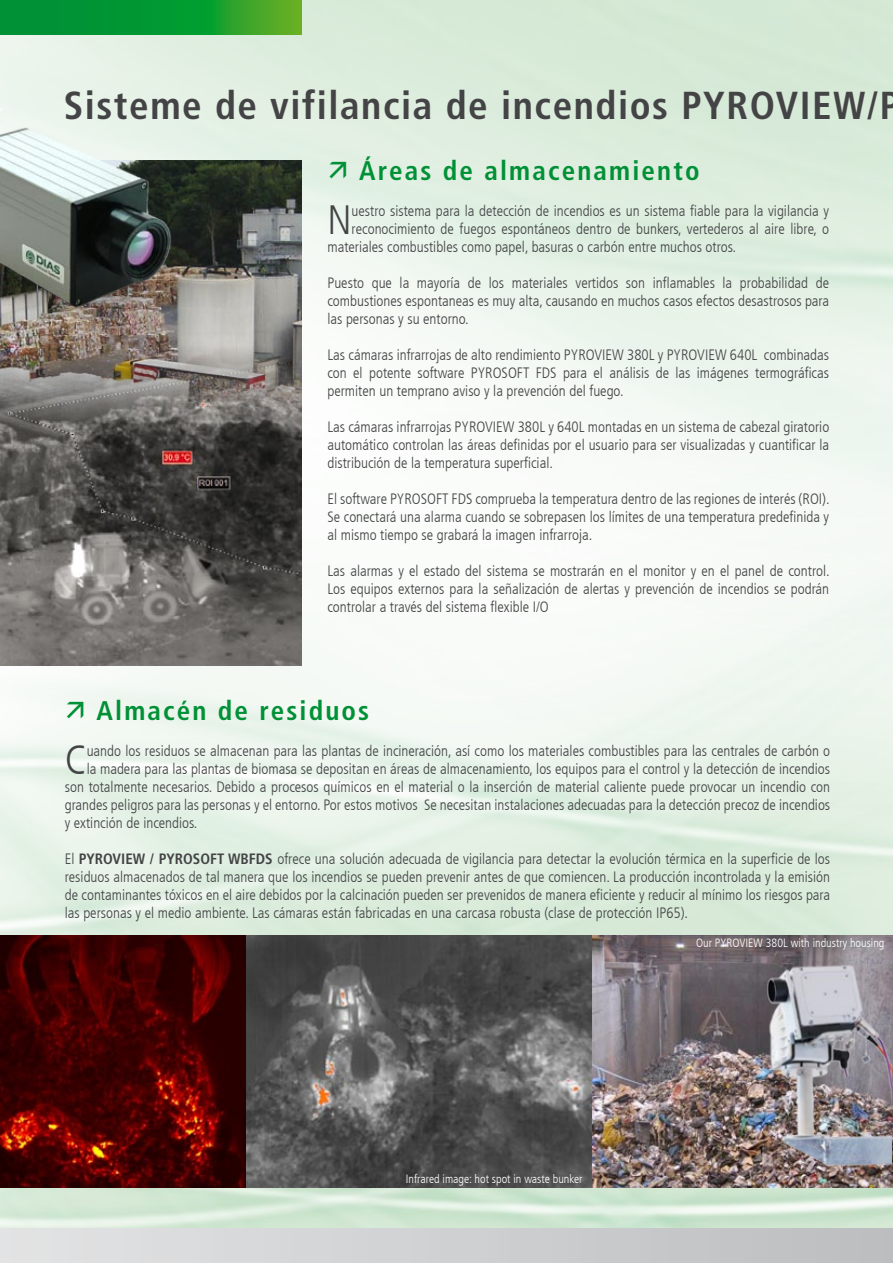
<style>
.page{position:relative;width:893px;height:1263px;background:#fff}
.page>*{position:absolute;margin:0;border:0;box-sizing:border-box;transform-origin:0 0}
.t1{font:300 condensed 40.8px "Frutiger LT Com";color:#444446}
.t2{font:700 condensed 39px "Frutiger LT Com";letter-spacing:.04em;color:#444446}
.t3{font:700 condensed 27px "Frutiger LT Com";letter-spacing:.08em;color:#009036}
.t4{font:300 condensed 15px/18px "Frutiger LT Com";color:#444446;text-align:justify}
.t5{font:300 condensed 12px "Frutiger LT Com";color:#fff}
.s1{font-weight:700}
</style>
<div class="page">
<img style="left:0;top:1187px;width:893px;height:42px">
<img style="left:0;top:0;width:893px;height:935px">
<div style="left:0;top:1229px;width:893px;height:34px;background:linear-gradient(to right,#e3e3e4,#bcbdbf)"></div>
<svg style="left:0;top:0;width:302px;height:34px;background:#139a30"></svg>
<img style="left:0;top:385px;width:302px;height:280px">
<img style="left:0;top:108px;width:310px;height:277px">
<img style="left:0;top:935px;width:893px;height:252px">
<img style="left:765px;top:946px;width:128px;height:243px">
<svg style="left:330px;top:162px;width:16px;height:16px"></svg>
<svg style="left:67px;top:702px;width:16px;height:16px"></svg>
<h2 class="t2" style="left:64px;top:83px;width:838px">Sisteme de vifilancia de incendios PYROVIEW/P</h2>
<h3 class="t3" style="left:359px;top:155px;width:342px">Áreas de almacenamiento</h3>
<h1 class="t1" style="left:327px;top:197px;width:26px">N</h1>
<p class="t4" style="left:352px;top:202px;width:479px">uestro sistema para la detección de incendios es un sistema fiable para la vigilancia y</p>
<p class="t4" style="left:352px;top:220px;width:479px">reconocimiento de fuegos espontáneos dentro de bunkers, vertederos al aire libre, o</p>
<p class="t4" style="left:327px;top:238px;width:410px">materiales combustibles como papel, basuras o carbón entre muchos otros.</p>
<p class="t4" style="left:327px;top:274px;width:503px">Puesto que la mayoría de los materiales vertidos son inflamables la probabilidad de combustiones espontaneas es muy alta, causando en muchos casos efectos desastrosos para las personas y su entorno.</p>
<p class="t4" style="left:327px;top:346px;width:503px">Las cámaras infrarrojas de alto rendimiento PYROVIEW 380L y PYROVIEW 640L combinadas con el potente software PYROSOFT FDS para el análisis de las imágenes termográficas permiten un temprano aviso y la prevención del fuego.</p>
<p class="t4" style="left:327px;top:418px;width:503px">Las cámaras infrarrojas PYROVIEW 380L y 640L montadas en un sistema de cabezal giratorio automático controlan las áreas definidas por el usuario para ser visualizadas y cuantificar la distribución de la temperatura superficial.</p>
<p class="t4" style="left:327px;top:490px;width:504px">El software PYROSOFT FDS comprueba la temperatura dentro de las regiones de interés (ROI).<br>Se conectará una alarma cuando se sobrepasen los límites de una temperatura predefinida y al mismo tiempo se grabará la imagen infrarroja.</p>
<p class="t4" style="left:327px;top:562px;width:504px">Las alarmas y el estado del sistema se mostrarán en el monitor y en el panel de control.<br>Los equipos externos para la señalización de alertas y prevención de incendios se podrán controlar a través del sistema flexible I/O</p>
<h3 class="t3" style="left:97px;top:695px;width:274px">Almacén de residuos</h3>
<h1 class="t1" style="left:65px;top:737px;width:23px">C</h1>
<p class="t4" style="left:87px;top:742px;width:745px">uando los residuos se almacenan para las plantas de incineración, así como los materiales combustibles para las centrales de carbón o</p>
<p class="t4" style="left:87px;top:760px;width:745px">la madera para las plantas de biomasa se depositan en áreas de almacenamiento, los equipos para el control y la detección de incendios</p>
<p class="t4" style="left:65px;top:778px;width:767px">son totalmente necesarios. Debido a procesos químicos en el material o la inserción de material caliente puede provocar un incendio con</p>
<p class="t4" style="left:65px;top:796px;width:767px">grandes peligros para las personas y el entorno. Por estos motivos Se necesitan instalaciones adecuadas para la detección precoz de incendios</p>
<p class="t4" style="left:65px;top:814px;width:134px">y extinción de incendios.</p>
<p class="t4" style="left:65px;top:850px;width:767px">El <span class="s1">PYROVIEW / PYROSOFT WBFDS</span> ofrece una solución adecuada de vigilancia para detectar la evolución térmica en la superficie de los residuos almacenados de tal manera que los incendios se pueden prevenir antes de que comiencen. La producción incontrolada y la emisión de contaminantes tóxicos en el aire debidos por la calcinación pueden ser prevenidos de manera eficiente y reducir al mínimo los riesgos para las personas y el medio ambiente. Las cámaras están fabricadas en una carcasa robusta (clase de protección IP65).</p>
<p class="t5" style="left:406px;top:1172px;width:178px">Infrared image: hot spot in waste bunker</p>
<p class="t5" style="left:696px;top:936px;width:190px">Our PYROVIEW 380L with industry housing</p>
</div>
